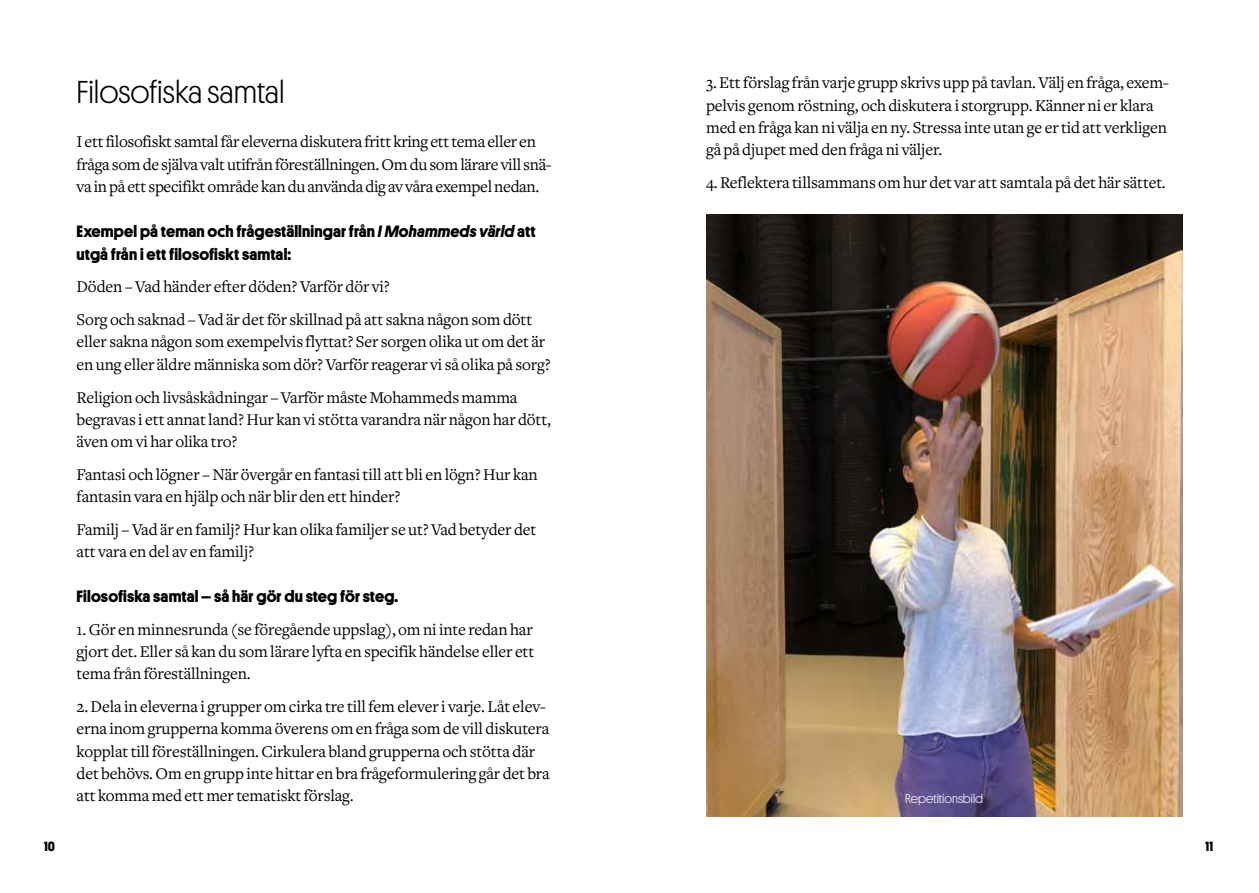
<style>
.page{position:relative;width:1259px;height:893px;background:#fff}
.page>*{position:absolute;margin:0;border:0;box-sizing:border-box;transform-origin:0 0}
.t1{font:300 31.95px "Stage Sans";color:#000}
.t2{font:17.1px/22.2px "Curtain Serif";letter-spacing:-.01em;color:#000}
.t3{font:700 16.5px/22.5px "Stage Sans";letter-spacing:.01em;color:#000}
.t4{font:700 13.5px "Stage Sans";color:#000}
.t5{font:12.75px "Stage Sans";color:#fff}
.s1{font-family:"Platform";font-style:italic}
</style>
<div class="page">
<img style="left:706px;top:215px;width:476px;height:601px">
<h1 class="t1" style="left:77px;top:69px;width:210px">Filosofiska samtal</h1>
<p class="t2" style="left:77px;top:131px;width:476px">I ett filosofiskt samtal får eleverna diskutera fritt kring ett tema eller en fråga som de själva valt utifrån föreställningen. Om du som lärare vill snä&shy;va in på ett specifikt område kan du använda dig av våra exempel nedan.</p>
<p class="t3" style="left:77px;top:219px;width:460px">Exempel på teman och frågeställningar från <span class="s1">I Mohammeds värld</span> att utgå från i ett filosofiskt samtal:</p>
<p class="t2" style="left:77px;top:271px;width:457px;line-height:32.7px">Döden – Vad händer efter döden? Varför dör vi?<br>Sorg och saknad – Vad är det för skillnad på att sakna någon som dött</p>
<p class="t2" style="left:77px;top:331px;width:476px">eller sakna någon som exempelvis flyttat? Ser sorgen olika ut om det är en ung eller äldre människa som dör? Varför reagerar vi så olika på sorg?</p>
<p class="t2" style="left:77px;top:386px;width:476px">Religion och livsåskådningar – Varför måste Mohammeds mamma begravas i ett annat land? Hur kan vi stötta varandra när någon har dött, även om vi har olika tro?</p>
<p class="t2" style="left:77px;top:464px;width:463px">Fantasi och lögner – När övergår en fantasi till att bli en lögn? Hur kan fantasin vara en hjälp och när blir den ett hinder?</p>
<p class="t2" style="left:77px;top:519px;width:461px">Familj – Vad är en familj? Hur kan olika familjer se ut? Vad betyder det att vara en del av en familj?</p>
<p class="t3" style="left:77px;top:584px;width:323px">Filosofiska samtal – så här gör du steg för steg.</p>
<p class="t2" style="left:77px;top:618px;width:459px;text-align:justify">1. Gör en minnesrunda (se föregående uppslag), om ni inte redan har gjort det. Eller så kan du som lärare lyfta en specifik händelse eller ett tema från föreställningen.</p>
<p class="t2" style="left:77px;top:696px;width:475px">2. Dela in eleverna i grupper om cirka tre till fem elever i varje. Låt elev&shy;erna inom grupperna komma överens om en fråga som de vill diskutera kopplat till föreställningen. Cirkulera bland grupperna och stötta där det behövs. Om en grupp inte hittar en bra frågeformulering går det bra att komma med ett mer tematiskt förslag.</p>
<p class="t2" style="left:706px;top:72px;width:464px">3. Ett förslag från varje grupp skrivs upp på tavlan. Välj en fråga, exem&shy;pelvis genom röstning, och diskutera i storgrupp. Känner ni er klara med en fråga kan ni välja en ny. Stressa inte utan ge er tid att verkligen gå på djupet med den fråga ni väljer.</p>
<p class="t2" style="left:706px;top:172px;width:461px">4. Reflektera tillsammans om hur det var att samtala på det här sättet.</p>
<p class="t5" style="left:905px;top:789px;width:79px">Repetitionsbild</p>
<p class="t4" style="left:44px;top:836px;width:13px">10</p>
<p class="t4" style="left:1205px;top:836px;width:9px">11</p>
</div>
